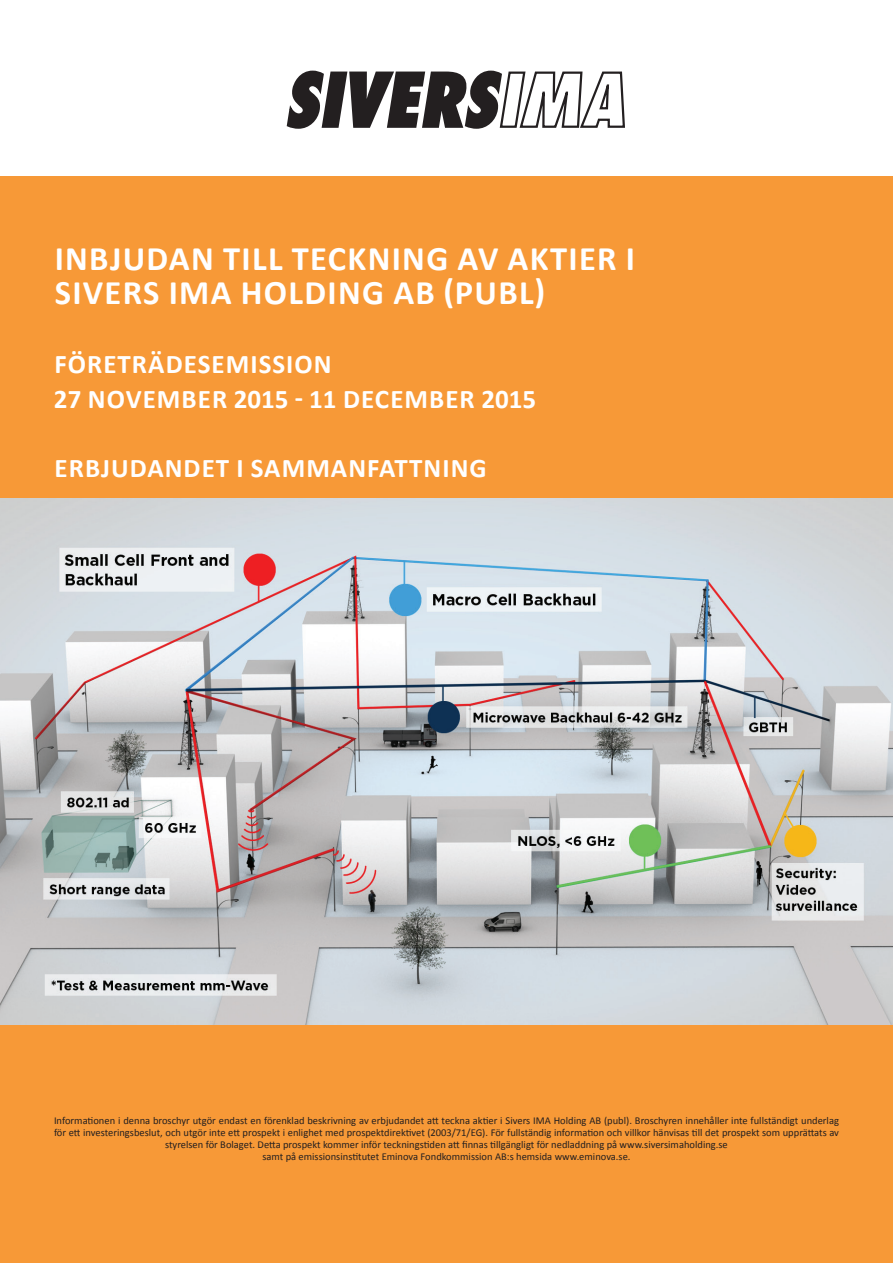
<style>
.page{position:relative;width:893px;height:1263px;background:#f79937}
.page>*{position:absolute;margin:0;border:0;box-sizing:border-box;transform-origin:0 0}
.t1{font:700 34.5px/34.5px "Calibri";letter-spacing:.04em;color:#fff}
.t2{font:700 27px/34.5px "Calibri";letter-spacing:.04em;color:#fff}
.t3{font:10.5px/12px "Calibri";color:#231f20;text-align:center}
</style>
<div class="page">
<div style="left:0;top:0;width:893px;height:175px;background:#fff"></div>
<img style="left:0;top:499px;width:893px;height:525px">
<svg style="left:286px;top:70px;width:339px;height:59px"></svg>
<h1 class="t1" style="left:55px;top:241px;width:577px">INBJUDAN TILL TECKNING AV AKTIER I<br>SIVERS IMA HOLDING AB (PUBL)</h1>
<h2 class="t2" style="left:54px;top:347px;width:484px">FÖRETRÄDESEMISSION<br>27 NOVEMBER 2015 - 11 DECEMBER 2015</h2>
<h2 class="t2" style="left:55px;top:451px;width:434px">ERBJUDANDET I SAMMANFATTNING</h2>
<p class="t3" style="left:54px;top:1114px;width:786px">Informationen i denna broschyr utgör endast en förenklad beskrivning av erbjudandet att teckna aktier i Sivers IMA Holding AB (publ). Broschyren innehåller inte fullständigt underlag för ett investeringsbeslut, och utgör inte ett prospekt i enlighet med prospektdirektivet (2003/71/EG). För fullständig information och villkor hänvisas till det prospekt som upprättats av styrelsen för Bolaget. Detta prospekt kommer inför teckningstiden att finnas tillgängligt för nedladdning på www.siversimaholding.se<br>samt på emissionsinstitutet Eminova Fondkommission AB:s hemsida www.eminova.se.</p>
</div>
